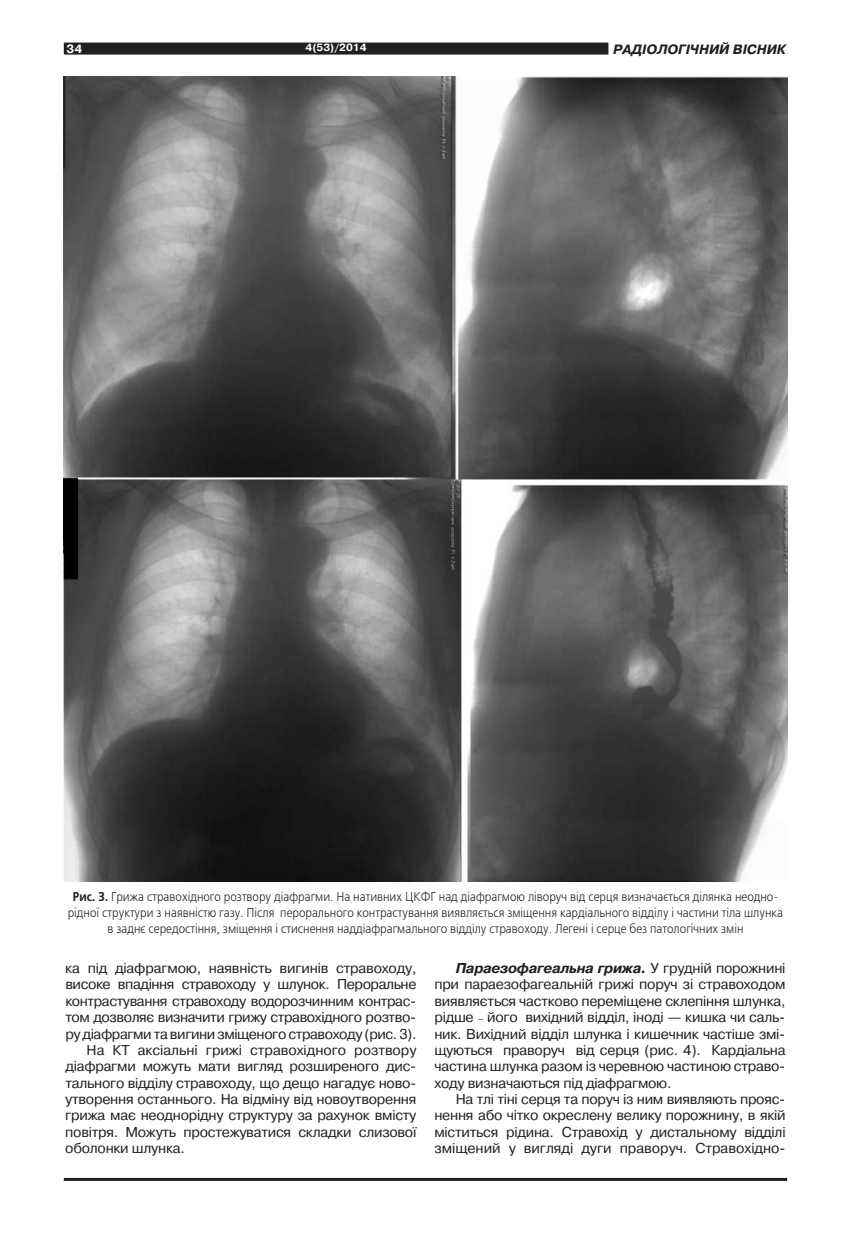
<style>
.page{position:relative;width:851px;height:1234px;background:#fff}
.page>*{position:absolute;margin:0;border:0;box-sizing:border-box;transform-origin:0 0}
.t1{font:14.25px/16.4px "Pragmatica C";letter-spacing:-.015em;color:#231f20;text-align:justify}
.t2{font:italic 700 13.5px "Pragmatica C";color:#231f20}
.t3{font:12.75px/16.2px "Free Set C";color:#231f20;text-align:center;scale:.9 1}
.t4{font:700 12px "Pragmatica C";color:#fff}
.t5{font:700 10.5px "Pragmatica C";color:#fff}
.s1{font-weight:700}
.s2{font-weight:700;font-style:italic}
.s3{font-family:"Adobe Arabic"}
</style>
<div class="page">
<div style="left:64px;top:43px;width:544px;height:12px;background:#231f20"></div>
<hr style="left:64px;top:1177px;width:723px;height:3px;background:#231f20">
<img style="left:64px;top:77px;width:723px;height:804px">
<p class="t4" style="left:67px;top:41px;width:17px">34</p>
<p class="t5" style="left:305px;top:42px;width:62px">4(53)/2014</p>
<p class="t2" style="left:613px;top:41px;width:174px">РАДІОЛОГІЧНИЙ ВІСНИК</p>
<p class="t3" style="left:68px;top:887px;width:796px"><span class="s1">Рис. 3.</span> Грижа стравохідного розтвору діафрагми. На нативних ЦКФГ над діафрагмою ліворуч від серця визначається ділянка неодно&shy;рідної структури з наявністю газу. Після перорального контрастування виявляється зміщення кардіального відділу і частини тіла шлунка в заднє середостіння, зміщення і стиснення наддіафрагмального відділу стравоходу. Легені і серце без патологічних змін</p>
<p class="t1" style="left:65px;top:959px;width:352px">ка під діафрагмою, наявність вигинів стравоходу,</p>
<p class="t1" style="left:65px;top:976px;width:352px">високе впадіння стравоходу у шлунок. Пероральне</p>
<p class="t1" style="left:65px;top:992px;width:352px">контрастування стравоходу водорозчинним контрас-</p>
<p class="t1" style="left:65px;top:1008px;width:352px">том дозволяє визначити грижу стравохідного розтво-</p>
<p class="t1" style="left:65px;top:1025px;width:352px">ру діафрагми та вигини зміщеного стравоходу (рис. 3).</p>
<p class="t1" style="left:87px;top:1041px;width:331px">На КТ аксіальні грижі стравохідного розтвору</p>
<p class="t1" style="left:65px;top:1057px;width:352px">діафрагми можуть мати вигляд розширеного дис-</p>
<p class="t1" style="left:65px;top:1074px;width:352px">тального відділу стравоходу, що дещо нагадує ново-</p>
<p class="t1" style="left:65px;top:1090px;width:352px">утворення останнього. На відміну від новоутворення</p>
<p class="t1" style="left:65px;top:1106px;width:352px">грижа має неоднорідну структуру за рахунок вмісту</p>
<p class="t1" style="left:65px;top:1123px;width:352px">повітря. Можуть простежуватися складки слизової</p>
<p class="t1" style="left:65px;top:1139px;width:121px">оболонки шлунка.</p>
<p class="t1" style="left:434px;top:959px;width:352px;text-indent:21px"><span class="s2">Параезофагеальна грижа.</span> У грудній порожнині при параезофагеальній грижі поруч зі стравоходом виявляється частково переміщене склепіння шлунка, рідше <span class="s3">−</span> його вихідний відділ, іноді — кишка чи саль&shy;ник. Вихідний відділ шлунка і кишечник частіше змі&shy;щуються праворуч від серця (рис. 4). Кардіальна частина шлунка разом із черевною частиною страво&shy;ходу визначаються під діафрагмою.</p>
<p class="t1" style="left:434px;top:1090px;width:352px;text-indent:21px">На тлі тіні серця та поруч із ним виявляють прояс&shy;нення або чітко окреслену велику порожнину, в якій міститься рідина. Стравохід у дистальному відділі зміщений у вигляді дуги праворуч. Стравохідно-</p>
</div>
